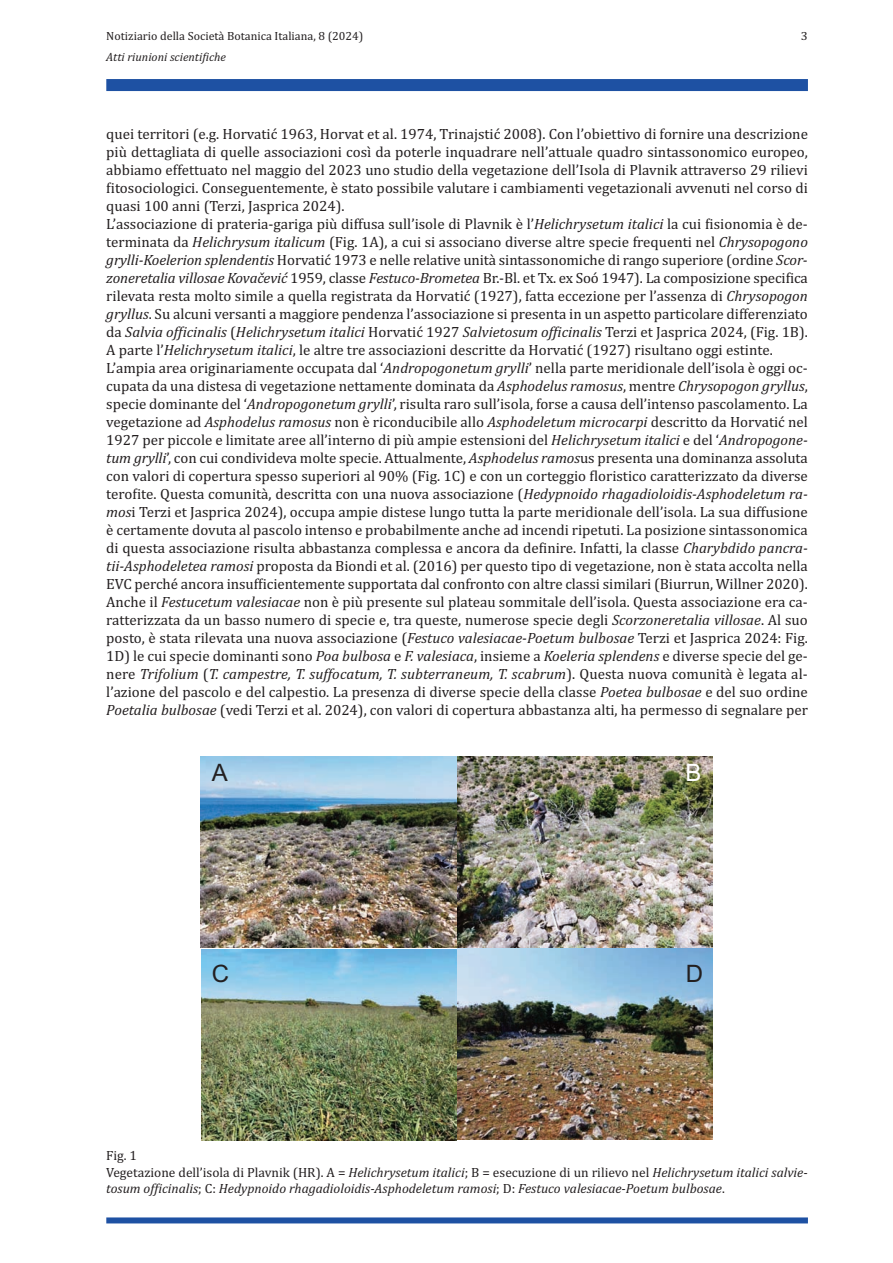
<style>
.page{position:relative;width:893px;height:1263px;background:#fff}
.page>*{position:absolute;margin:0;border:0;box-sizing:border-box;transform-origin:0 0}
.t1{font:24px "Arial";color:#231f20}
.t2{font:24px "Arial";color:#fff}
.t3{font:15px/18px "Cambria";color:#231f20}
.t4{font:italic 13.5px/16.2px "Cambria";color:#231f20}
.t5{font:12px "Cambria";color:#231f20}
.t6{font:italic 12px "Cambria";color:#231f20}
.t7{font:12px "Cambria";color:#231f20;scale:1.05 1}
.s1{font-style:italic}
.s2{font-style:normal}
</style>
<div class="page">
<div style="left:106px;top:1217px;width:702px;height:6px;background:#1e51a3"></div>
<div style="left:106px;top:79px;width:702px;height:12px;background:#1e51a3"></div>
<img style="left:201px;top:756px;width:256px;height:192px">
<img style="left:457px;top:756px;width:256px;height:192px">
<img style="left:201px;top:949px;width:256px;height:192px">
<img style="left:457px;top:948px;width:256px;height:192px">
<p class="t5" style="left:106px;top:31px;width:259px">Notiziario della Società Botanica Italiana, 8 (2024)</p>
<p class="t7" style="left:801px;top:31px;width:8px">3</p>
<p class="t6" style="left:106px;top:53px;width:121px">Atti riunioni scientifiche</p>
<p class="t3" style="left:106px;top:127px;width:703px">quei territori (e.g. Horvatić 1963, Horvat et al. 1974, Trinajstić 2008). Con l’obiettivo di fornire una descrizione più dettagliata di quelle associazioni così da poterle inquadrare nell’attuale quadro sintassonomico europeo, abbiamo effettuato nel maggio del 2023 uno studio della vegetazione dell’Isola di Plavnik attraverso 29 rilievi fitosociologici. Conseguentemente, è stato possibile valutare i cambiamenti vegetazionali avvenuti nel corso di quasi 100 anni (Terzi, Jasprica 2024).<br>L’associazione di prateria-gariga più diffusa sull’isole di Plavnik è l’<span class="s1">Helichrysetum italici</span> la cui fisionomia è de&shy;terminata da <span class="s1">Helichrysum italicum</span> (Fig. 1A), a cui si associano diverse altre specie frequenti nel <span class="s1">Chrysopogono grylli-Koelerion splendentis</span> Horvatić 1973 e nelle relative unità sintassonomiche di rango superiore (ordine <span class="s1">Scor&shy;zoneretalia villosae Kovačević</span> 1959, classe <span class="s1">Festuco-Brometea</span> Br.-Bl. et Tx. ex Soó 1947). La composizione specifica rilevata resta molto simile a quella registrata da Horvatić (1927), fatta eccezione per l’assenza di <span class="s1">Chrysopogon gryllus</span>. Su alcuni versanti a maggiore pendenza l’associazione si presenta in un aspetto particolare differenziato da <span class="s1">Salvia officinalis</span> (<span class="s1">Helichrysetum italici</span> Horvatić 1927 <span class="s1">Salvietosum officinalis</span> Terzi et Jasprica 2024, (Fig. 1B).<br>A parte l’<span class="s1">Helichrysetum italici</span>, le altre tre associazioni descritte da Horvatić (1927) risultano oggi estinte.<br>L’ampia area originariamente occupata dal ‘<span class="s1">Andropogonetum grylli</span>’ nella parte meridionale dell’isola è oggi oc&shy;cupata da una distesa di vegetazione nettamente dominata da <span class="s1">Asphodelus ramosus</span>, mentre <span class="s1">Chrysopogon gryllus</span>, specie dominante del ‘<span class="s1">Andropogonetum grylli</span>’, risulta raro sull’isola, forse a causa dell’intenso pascolamento. La vegetazione ad <span class="s1">Asphodelus ramosus</span> non è riconducibile allo <span class="s1">Asphodeletum microcarpi</span> descritto da Horvatić nel 1927 per piccole e limitate aree all’interno di più ampie estensioni del <span class="s1">Helichrysetum italici</span> e del ‘<span class="s1">Andropogone&shy;tum grylli</span>’, con cui condivideva molte specie. Attualmente, <span class="s1">Asphodelus ramos</span>us presenta una dominanza assoluta con valori di copertura spesso superiori al 90% (Fig. 1C) e con un corteggio floristico caratterizzato da diverse terofite. Questa comunità, descritta con una nuova associazione (<span class="s1">Hedypnoido rhagadioloidis-Asphodeletum ra&shy;mos</span>i Terzi et Jasprica 2024), occupa ampie distese lungo tutta la parte meridionale dell’isola. La sua diffusione è certamente dovuta al pascolo intenso e probabilmente anche ad incendi ripetuti. La posizione sintassonomica di questa associazione risulta abbastanza complessa e ancora da definire. Infatti, la classe <span class="s1">Charybdido pancra&shy;tii-Asphodeletea ramosi</span> proposta da Biondi et al. (2016) per questo tipo di vegetazione, non è stata accolta nella EVC perché ancora insufficientemente supportata dal confronto con altre classi similari (Biurrun, Willner 2020).<br>Anche il <span class="s1">Festucetum valesiacae</span> non è più presente sul plateau sommitale dell’isola. Questa associazione era ca&shy;ratterizzata da un basso numero di specie e, tra queste, numerose specie degli <span class="s1">Scorzoneretalia villosae</span>. Al suo posto, è stata rilevata una nuova associazione (<span class="s1">Festuco valesiacae-Poetum bulbosae</span> Terzi et Jasprica 2024: Fig.<br>1D) le cui specie dominanti sono <span class="s1">Poa bulbosa</span> e <span class="s1">F. valesiaca</span>, insieme a <span class="s1">Koeleria splendens</span> e diverse specie del ge&shy;nere <span class="s1">Trifolium</span> (<span class="s1">T. campestre, T. suffocatum, T. subterraneum, T. scabrum</span>). Questa nuova comunità è legata al&shy;l’azione del pascolo e del calpestio. La presenza di diverse specie della classe <span class="s1">Poetea bulbosae</span> e del suo ordine <span class="s1">Poetalia bulbosae</span> (vedi Terzi et al. 2024), con valori di copertura abbastanza alti, ha permesso di segnalare per</p>
<h1 class="t1" style="left:212px;top:759px;width:18px">A</h1>
<h1 class="t2" style="left:685px;top:759px;width:18px">B</h1>
<h1 class="t1" style="left:212px;top:959px;width:19px">C</h1>
<h1 class="t1" style="left:686px;top:959px;width:19px">D</h1>
<p class="t4" style="left:106px;top:1149px;width:703px"><span class="s2">Fig. 1<br>Vegetazione dell’isola di Plavnik (HR). A =</span> Helichrysetum italici<span class="s2">; B = esecuzione di un rilievo nel</span> Helichrysetum italici salvie&shy;tosum officinalis<span class="s2">; C:</span> Hedypnoido rhagadioloidis-Asphodeletum ramosi<span class="s2">; D:</span> Festuco valesiacae-Poetum bulbosae<span class="s2">.</span></p>
</div>
